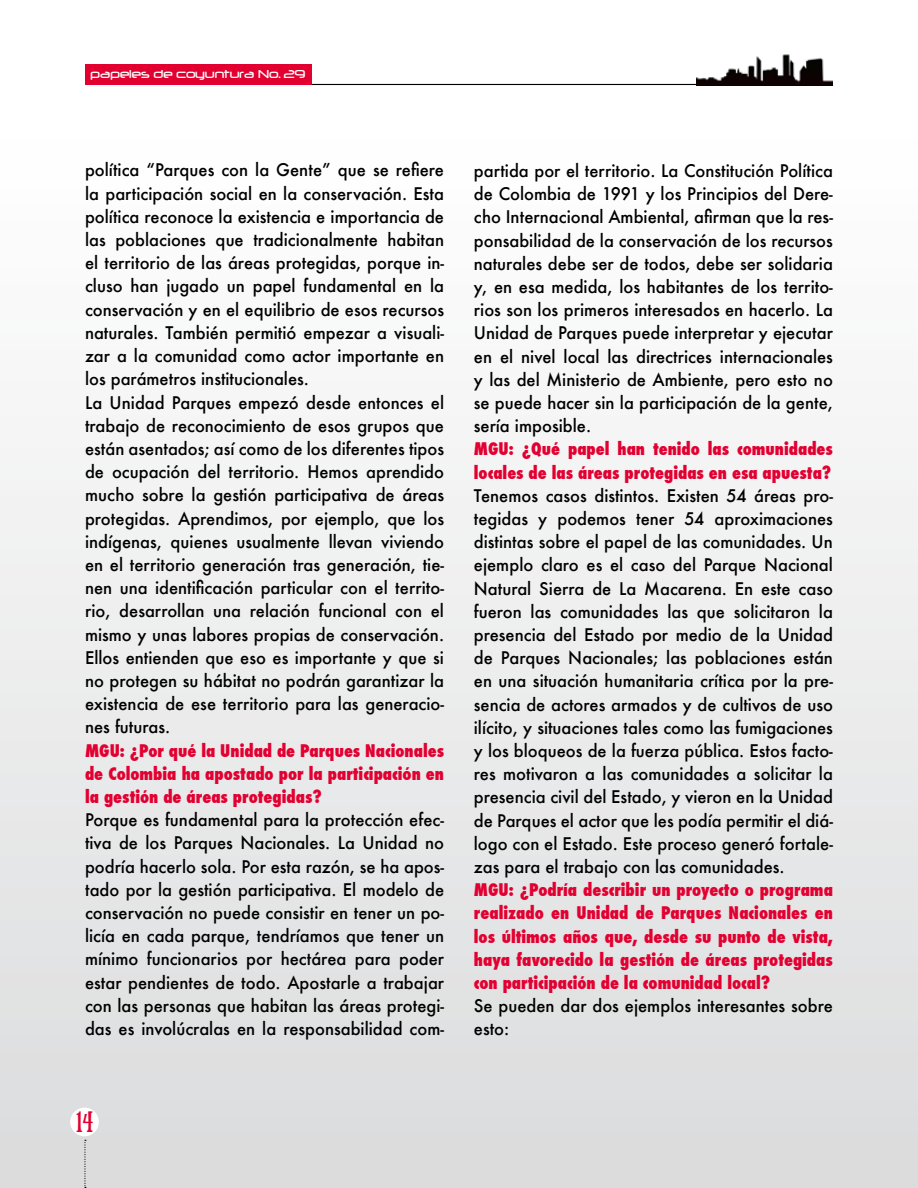
<style>
.page{position:relative;width:918px;height:1188px;background:#fff}
.page>*{position:absolute;margin:0;border:0;box-sizing:border-box;transform-origin:0 0}
.t1{font:30px "Euphorigenic";color:#e20031}
.t2{font:500 16.95px/23.2px "Futura";color:#000;text-align:justify}
.t3{font:800 condensed 16.95px/23.2px "Futura";color:#e20031;text-align:justify}
.t4{font:13.5px "Neuropol";color:#fff}
</style>
<div class="page">
<div style="left:0;top:0;width:918px;height:1188px;background:linear-gradient(to bottom,#fff,#dbdcdd)"></div>
<div style="left:85px;top:65px;width:226px;height:20px;background:#e20031"></div>
<hr style="left:312px;top:84px;width:385px;height:1px;background:#000">
<img style="left:696px;top:51px;width:136px;height:34px">
<div style="left:70px;top:1108px;width:29px;height:28px;background:#fff;border-radius:50%"></div>
<svg style="left:84px;top:1140px;width:2px;height:48px"></svg>
<p class="t4" style="left:91px;top:67px;width:216px">papeles de coyuntura No. 29</p>
<p class="t2" style="left:85px;top:158px;width:361px;text-align:left">política “Parques con la Gente” que se refiere la participación social en la conservación. Esta política reconoce la existencia e importancia de las poblaciones que tradicionalmente habitan el territorio de las áreas protegidas, porque in&shy;cluso han jugado un papel fundamental en la conservación y en el equilibrio de esos recursos naturales. También permitió empezar a visuali&shy;zar a la comunidad como actor importante en los parámetros institucionales.<br>La Unidad Parques empezó desde entonces el trabajo de reconocimiento de esos grupos que están asentados; así como de los diferentes tipos de ocupación del territorio. Hemos aprendido mucho sobre la gestión participativa de áreas protegidas. Aprendimos, por ejemplo, que los indígenas, quienes usualmente llevan viviendo en el territorio generación tras generación, tie&shy;nen una identificación particular con el territo&shy;rio, desarrollan una relación funcional con el mismo y unas labores propias de conservación.<br>Ellos entienden que eso es importante y que si no protegen su hábitat no podrán garantizar la existencia de ese territorio para las generacio&shy;nes futuras.</p>
<p class="t3" style="left:85px;top:739px;width:361px">MGU: ¿Por qué la Unidad de Parques Nacionales de Colombia ha apostado por la participación en la gestión de áreas protegidas?</p>
<p class="t2" style="left:85px;top:808px;width:361px">Porque es fundamental para la protección efec&shy;tiva de los Parques Nacionales. La Unidad no podría hacerlo sola. Por esta razón, se ha apos&shy;tado por la gestión participativa. El modelo de conservación no puede consistir en tener un po&shy;licía en cada parque, tendríamos que tener un mínimo funcionarios por hectárea para poder estar pendientes de todo. Apostarle a trabajar con las personas que habitan las áreas protegi&shy;das es involúcralas en la responsabilidad com-</p>
<h1 class="t1" style="left:77px;top:1107px;width:18px">14</h1>
<p class="t2" style="left:474px;top:159px;width:361px">partida por el territorio. La Constitución Política de Colombia de 1991 y los Principios del Dere&shy;cho Internacional Ambiental, afirman que la res&shy;ponsabilidad de la conservación de los recursos naturales debe ser de todos, debe ser solidaria y, en esa medida, los habitantes de los territo&shy;rios son los primeros interesados en hacerlo. La Unidad de Parques puede interpretar y ejecutar en el nivel local las directrices internacionales y las del Ministerio de Ambiente, pero esto no se puede hacer sin la participación de la gente, sería imposible.</p>
<p class="t3" style="left:474px;top:438px;width:361px">MGU: ¿Qué papel han tenido las comunidades locales de las áreas protegidas en esa apuesta?</p>
<p class="t2" style="left:474px;top:484px;width:361px">Tenemos casos distintos. Existen 54 áreas pro&shy;tegidas y podemos tener 54 aproximaciones distintas sobre el papel de las comunidades. Un ejemplo claro es el caso del Parque Nacional Natural Sierra de La Macarena. En este caso fueron las comunidades las que solicitaron la presencia del Estado por medio de la Unidad de Parques Nacionales; las poblaciones están en una situación humanitaria crítica por la pre&shy;sencia de actores armados y de cultivos de uso ilícito, y situaciones tales como las fumigaciones y los bloqueos de la fuerza pública. Estos facto&shy;res motivaron a las comunidades a solicitar la presencia civil del Estado, y vieron en la Unidad de Parques el actor que les podía permitir el diá&shy;logo con el Estado. Este proceso generó fortale&shy;zas para el trabajo con las comunidades.</p>
<p class="t3" style="left:474px;top:878px;width:361px">MGU: ¿Podría describir un proyecto o programa realizado en Unidad de Parques Nacionales en los últimos años que, desde su punto de vista, haya favorecido la gestión de áreas protegidas con participación de la comunidad local?</p>
<p class="t2" style="left:474px;top:994px;width:361px">Se pueden dar dos ejemplos interesantes sobre esto:</p>
</div>
